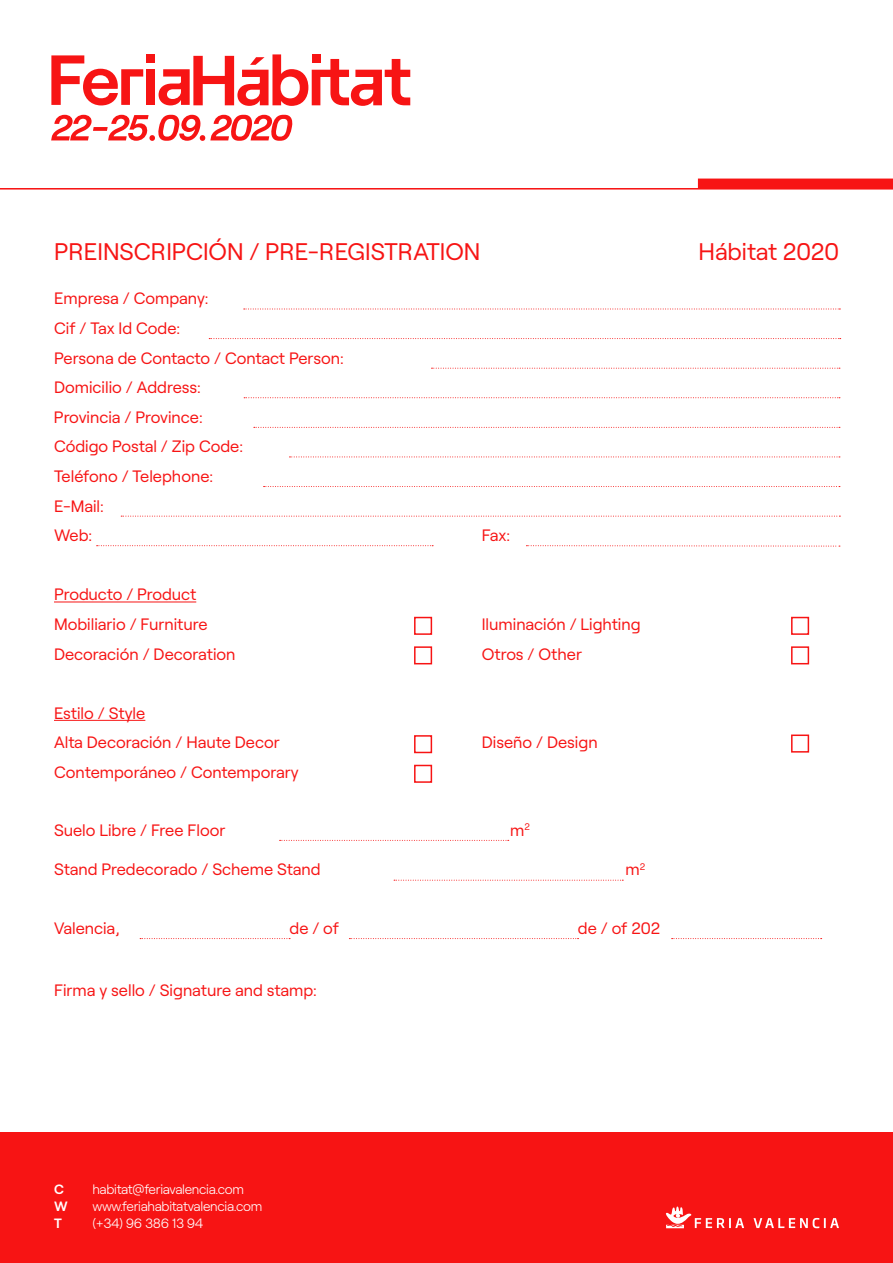
<style>
.page{position:relative;width:893px;height:1263px;background:#fff}
.page>*{position:absolute;margin:0;border:0;box-sizing:border-box;transform-origin:0 0}
.t1{font:24px "Roobert";color:#f71414}
.t2{font:16.5px/29.5px "Roobert";color:#f71414}
.t3{font:300 13.5px/17px "Roobert";letter-spacing:-.02em;color:#fff}
.t4{font:600 13.5px/17px "Roobert";color:#fff}
</style>
<div class="page">
<div style="left:0;top:1132px;width:893px;height:131px;background:#f71414"></div>
<hr style="left:54px;top:601px;width:142px;height:1px;background:#f71414">
<hr style="left:54px;top:720px;width:91px;height:1px;background:#f71414">
<svg style="left:244px;top:309px;width:596px;height:1px"></svg>
<svg style="left:209px;top:338px;width:632px;height:1px"></svg>
<svg style="left:431px;top:368px;width:409px;height:1px"></svg>
<svg style="left:244px;top:397px;width:596px;height:1px"></svg>
<svg style="left:254px;top:427px;width:586px;height:1px"></svg>
<svg style="left:289px;top:457px;width:551px;height:1px"></svg>
<svg style="left:264px;top:486px;width:576px;height:1px"></svg>
<svg style="left:121px;top:516px;width:719px;height:1px"></svg>
<svg style="left:97px;top:545px;width:336px;height:1px"></svg>
<svg style="left:394px;top:880px;width:229px;height:1px"></svg>
<svg style="left:280px;top:840px;width:229px;height:1px"></svg>
<svg style="left:140px;top:938px;width:150px;height:1px"></svg>
<svg style="left:349px;top:938px;width:230px;height:1px"></svg>
<svg style="left:672px;top:938px;width:150px;height:1px"></svg>
<svg style="left:526px;top:545px;width:314px;height:2px"></svg>
<div style="left:414px;top:617px;width:18px;height:18px;border:2px solid #f71414"></div>
<div style="left:791px;top:617px;width:18px;height:18px;border:2px solid #f71414"></div>
<div style="left:791px;top:646px;width:18px;height:18px;border:2px solid #f71414"></div>
<div style="left:414px;top:646px;width:18px;height:18px;border:2px solid #f71414"></div>
<div style="left:414px;top:735px;width:18px;height:18px;border:2px solid #f71414"></div>
<div style="left:414px;top:765px;width:18px;height:18px;border:2px solid #f71414"></div>
<div style="left:791px;top:734px;width:18px;height:19px;border:2px solid #f71414"></div>
<div style="left:147px;top:69px;width:8px;height:36px;background:#f71414"></div>
<div style="left:147px;top:54px;width:8px;height:9px;background:#f71414"></div>
<svg style="left:51px;top:55px;width:92px;height:50px"></svg>
<svg style="left:159px;top:54px;width:251px;height:52px"></svg>
<svg style="left:51px;top:115px;width:242px;height:26px"></svg>
<svg style="left:0;top:179px;width:893px;height:11px"></svg>
<svg style="left:666px;top:1206px;width:78px;height:22px"></svg>
<svg style="left:753px;top:1218px;width:86px;height:10px"></svg>
<h1 class="t1" style="left:54px;top:233px;width:428px">PREINSCRIPCIÓN / PRE-REGISTRATION</h1>
<h1 class="t1" style="left:698px;top:233px;width:142px">Hábitat 2020</h1>
<p class="t2" style="left:54px;top:283px;width:291px">Empresa / Company:<br>Cif / Tax Id Code:<br>Persona de Contacto / Contact Person:<br>Domicilio / Address:</p>
<p class="t2" style="left:54px;top:401px;width:150px">Provincia / Province:</p>
<p class="t2" style="left:54px;top:430px;width:191px">Código Postal / Zip Code:<br>Teléfono / Telephone:<br>E-Mail:</p>
<p class="t2" style="left:54px;top:519px;width:39px">Web:</p>
<p class="t2" style="left:54px;top:578px;width:144px">Producto / Product</p>
<p class="t2" style="left:54px;top:608px;width:155px">Mobiliario / Furniture</p>
<p class="t2" style="left:54px;top:638px;width:183px">Decoración / Decoration</p>
<p class="t2" style="left:54px;top:697px;width:93px">Estilo / Style</p>
<p class="t2" style="left:54px;top:726px;width:227px">Alta Decoración / Haute Decor</p>
<p class="t2" style="left:54px;top:756px;width:246px">Contemporáneo / Contemporary</p>
<p class="t2" style="left:54px;top:814px;width:173px">Suelo Libre / Free Floor</p>
<p class="t2" style="left:54px;top:853px;width:268px">Stand Predecorado / Scheme Stand</p>
<p class="t2" style="left:482px;top:519px;width:30px">Fax:</p>
<p class="t2" style="left:482px;top:608px;width:160px">Iluminación / Lighting</p>
<p class="t2" style="left:482px;top:638px;width:102px">Otros / Other</p>
<p class="t2" style="left:482px;top:726px;width:117px">Diseño / Design</p>
<p class="t2" style="left:510px;top:814px;width:21px">m<sup>2</sup></p>
<p class="t2" style="left:625px;top:853px;width:21px">m<sup>2</sup></p>
<p class="t2" style="left:54px;top:912px;width:67px">Valencia,</p>
<p class="t2" style="left:289px;top:912px;width:51px">de / of</p>
<p class="t2" style="left:578px;top:912px;width:83px">de / of 202</p>
<p class="t2" style="left:54px;top:974px;width:264px">Firma y sello / Signature and stamp:</p>
<p class="t4" style="left:54px;top:1180px;width:15px">C<br>W<br>T</p>
<p class="t3" style="left:92px;top:1180px;width:172px">habitat@feriavalencia.com www.feriahabitatvalencia.com (+34) 96 386 13 94</p>
</div>
